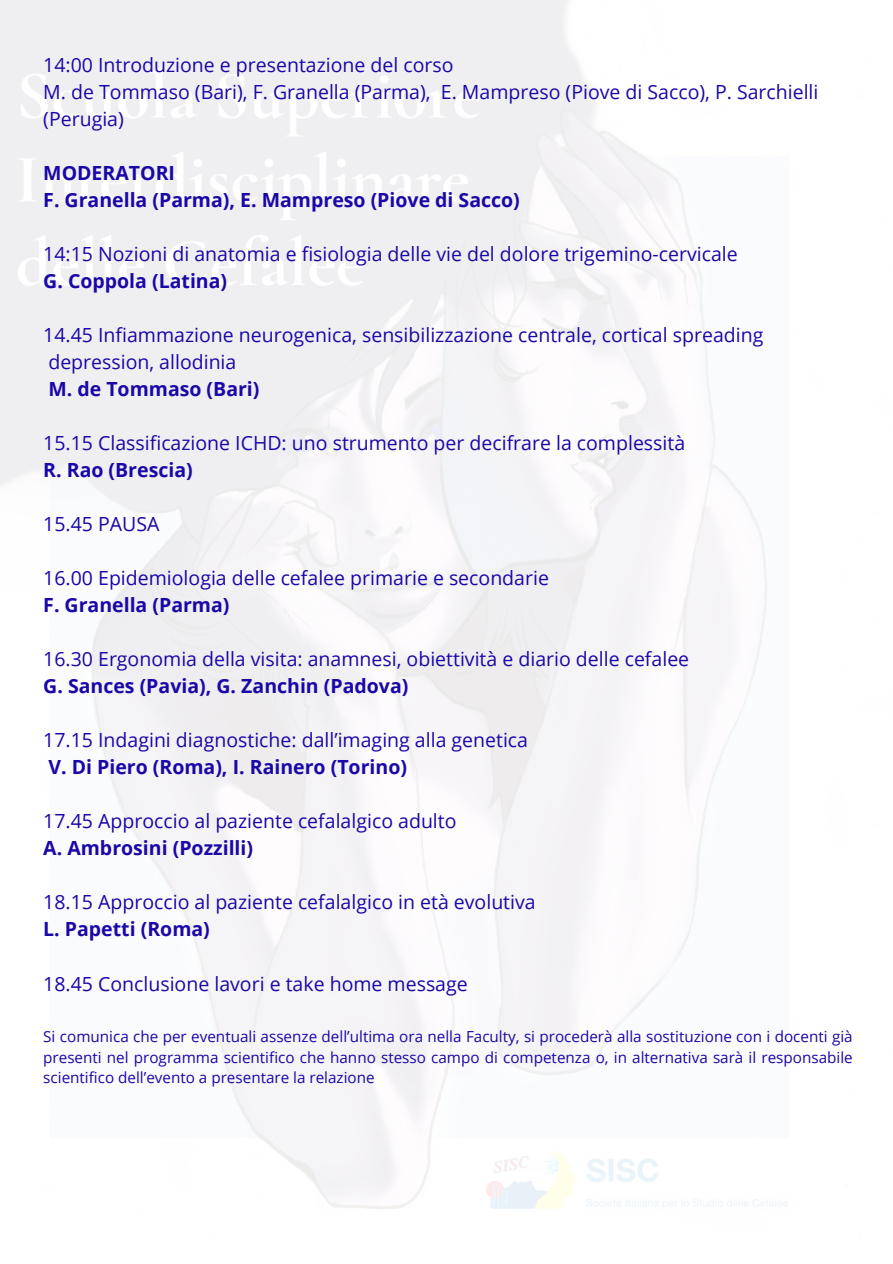
<style>
.page{position:relative;width:893px;height:1264px;background:#fff}
.page>*{position:absolute;margin:0;border:0;box-sizing:border-box;transform-origin:0 0}
.t1{font:19.5px/27px "Open Sans";color:#1907a8}
.t2{font:700 19.5px "Open Sans";color:#1907a8}
.t3{font:15.3px/20.2px "Open Sans";color:#1907a8;text-align:justify}
</style>
<div class="page">
<p class="t1" style="left:43px;top:51px;width:412px">14:00 Introduzione e presentazione del corso</p>
<p class="t1" style="left:43px;top:78px;width:776px">M. de Tommaso (Bari), F. Granella (Parma), E. Mampreso (Piove di Sacco), P. Sarchielli (Perugia)</p>
<p class="t2" style="left:43px;top:159px;width:133px">MODERATORI</p>
<p class="t2" style="left:43px;top:186px;width:478px">F. Granella (Parma), E. Mampreso (Piove di Sacco)</p>
<p class="t1" style="left:43px;top:240px;width:696px">14:15 Nozioni di anatomia e fisiologia delle vie del dolore trigemino-cervicale</p>
<p class="t2" style="left:43px;top:267px;width:185px">G. Coppola (Latina)</p>
<p class="t1" style="left:43px;top:321px;width:721px">14.45 Infiammazione neurogenica, sensibilizzazione centrale, cortical spreading</p>
<p class="t1" style="left:48px;top:348px;width:189px">depression, allodinia</p>
<p class="t2" style="left:48px;top:375px;width:213px">M. de Tommaso (Bari)</p>
<p class="t1" style="left:43px;top:429px;width:643px">15.15 Classificazione ICHD: uno strumento per decifrare la complessità</p>
<p class="t2" style="left:43px;top:456px;width:151px">R. Rao (Brescia)</p>
<p class="t1" style="left:43px;top:510px;width:118px">15.45 PAUSA</p>
<p class="t1" style="left:43px;top:564px;width:507px">16.00 Epidemiologia delle cefalee primarie e secondarie</p>
<p class="t2" style="left:43px;top:591px;width:188px">F. Granella (Parma)</p>
<p class="t1" style="left:43px;top:645px;width:647px">16.30 Ergonomia della visita: anamnesi, obiettività e diario delle cefalee</p>
<p class="t2" style="left:43px;top:672px;width:366px">G. Sances (Pavia), G. Zanchin (Padova)</p>
<p class="t1" style="left:43px;top:726px;width:486px">17.15 Indagini diagnostiche: dall’imaging alla genetica</p>
<p class="t2" style="left:48px;top:753px;width:360px">V. Di Piero (Roma), I. Rainero (Torino)</p>
<p class="t1" style="left:43px;top:807px;width:415px">17.45 Approccio al paziente cefalalgico adulto</p>
<p class="t2" style="left:43px;top:834px;width:211px">A. Ambrosini (Pozzilli)</p>
<p class="t1" style="left:43px;top:888px;width:494px">18.15 Approccio al paziente cefalalgico in età evolutiva</p>
<p class="t2" style="left:43px;top:915px;width:168px">L. Papetti (Roma)</p>
<p class="t1" style="left:43px;top:969px;width:426px">18.45 Conclusione lavori e take home message</p>
<p class="t3" style="left:43px;top:1026px;width:810px">Si comunica che per eventuali assenze dell’ultima ora nella Faculty, si procederà alla sostituzione con i docenti già presenti nel programma scientifico che hanno stesso campo di competenza o, in alternativa sarà il responsabile scientifico dell’evento a presentare la relazione</p>
</div>
